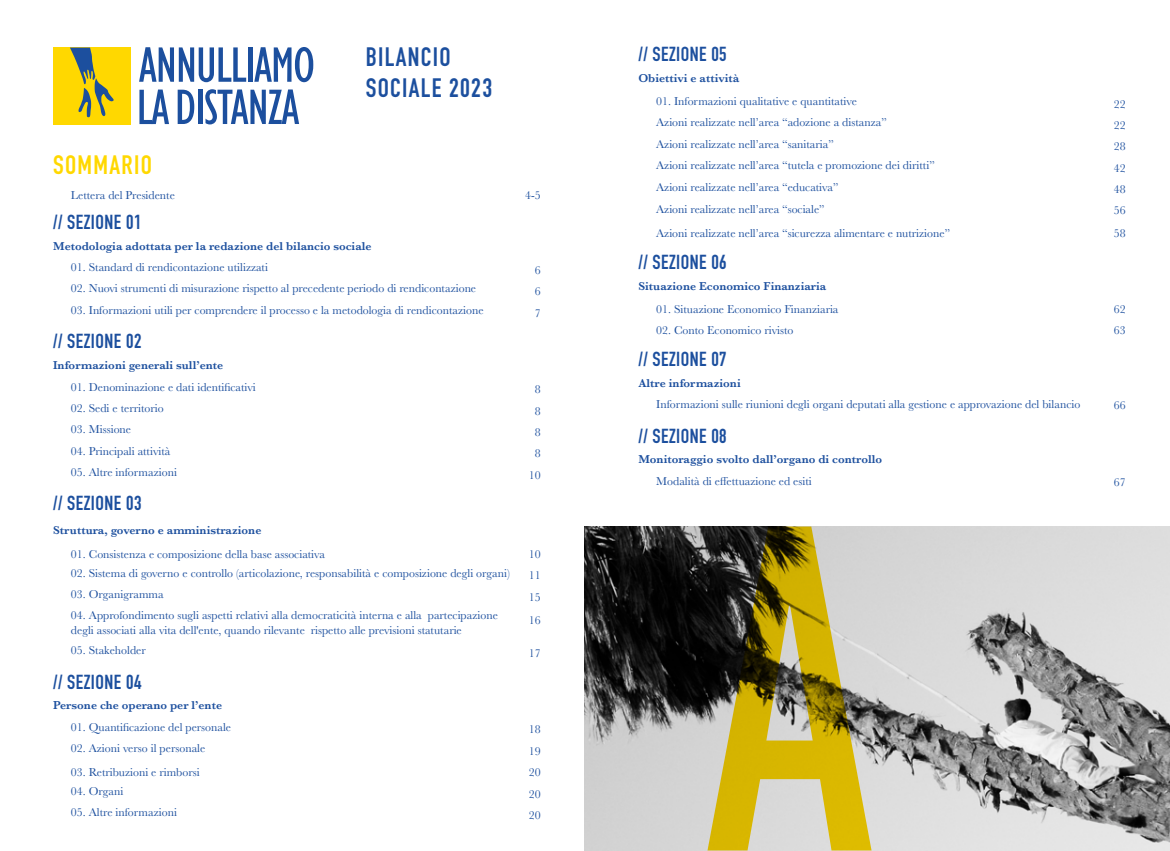
<style>
.page{position:relative;width:1170px;height:851px;background:#fff}
.page>*{position:absolute;margin:0;border:0;box-sizing:border-box;transform-origin:0 0}
.t1{font:26.25px/31.5px "DIN Engschrift Std";letter-spacing:.05em;color:#1c4f9e}
.t2{font:26.25px "DIN Engschrift Std";letter-spacing:.05em;color:#ffd800}
.t3{font:20px "DIN Engschrift Std";letter-spacing:.025em;color:#1c4f9e}
.t4{font:11.88px/21.4px "Baskerville";color:#1c4f9e}
.t5{font:600 11.88px "Baskerville";color:#1c4f9e}
</style>
<div class="page">
<img style="left:585px;top:526px;width:584px;height:324px">
<svg style="left:707px;top:526px;width:164px;height:324px;background:#a59850"></svg>
<div style="left:53px;top:48px;width:77px;height:77px;background:#ffd800"></div>
<svg style="left:70px;top:48px;width:44px;height:69px"></svg>
<svg style="left:139px;top:47px;width:107px;height:35px"></svg>
<hr style="left:248px;top:47px;width:4px;height:35px;background:#1c4f9e">
<svg style="left:254px;top:47px;width:59px;height:35px"></svg>
<svg style="left:139px;top:89px;width:30px;height:35px"></svg>
<svg style="left:178px;top:90px;width:16px;height:34px"></svg>
<hr style="left:198px;top:90px;width:4px;height:34px;background:#1c4f9e">
<svg style="left:205px;top:89px;width:94px;height:35px"></svg>
<h1 class="t1" style="left:366px;top:41px;width:128px">BILANCIO<br>SOCIALE 2023</h1>
<h1 class="t2" style="left:53px;top:150px;width:100px">SOMMARIO</h1>
<p class="t4" style="left:71px;top:184px;width:105px">Lettera del Presidente</p>
<h2 class="t3" style="left:53px;top:210px;width:90px">// SEZIONE 01</h2>
<p class="t5" style="left:53px;top:237px;width:320px">Metodologia adottata per la redazione del bilancio sociale</p>
<p class="t4" style="left:71px;top:257px;width:198px">01. Standard di rendicontazione utilizzati</p>
<p class="t4" style="left:71px;top:278px;width:406px">02. Nuovi strumenti di misurazione rispetto al precedente periodo di rendicontazione</p>
<p class="t4" style="left:71px;top:299px;width:414px">03. Informazioni utili per comprendere il processo e la metodologia di rendicontazione</p>
<h2 class="t3" style="left:53px;top:330px;width:90px">// SEZIONE 02</h2>
<p class="t5" style="left:53px;top:357px;width:171px">Informazioni generali sull’ente</p>
<p class="t4" style="left:71px;top:376px;width:186px">01. Denominazione e dati identificativi</p>
<p class="t4" style="left:71px;top:397px;width:94px">02. Sedi e territorio</p>
<p class="t4" style="left:71px;top:419px;width:62px">03. Missione</p>
<p class="t4" style="left:71px;top:440px;width:101px">04. Principali attività</p>
<p class="t4" style="left:71px;top:461px;width:107px">05. Altre informazioni</p>
<h2 class="t3" style="left:53px;top:491px;width:90px">// SEZIONE 03</h2>
<p class="t5" style="left:53px;top:521px;width:210px">Struttura, governo e amministrazione</p>
<p class="t4" style="left:71px;top:543px;width:255px">01. Consistenza e composizione della base associativa</p>
<p class="t4" style="left:71px;top:562px;width:440px">02. Sistema di governo e controllo (articolazione, responsabilità e composizione degli organi)</p>
<p class="t4" style="left:71px;top:583px;width:94px">03. Organigramma</p>
<p class="t4" style="left:71px;top:608px;width:428px;line-height:15px">04. Approfondimento sugli aspetti relativi alla democraticità interna e alla partecipazione degli associati alla vita dell'ente, quando rilevante rispetto alle previsioni statutarie</p>
<p class="t4" style="left:71px;top:639px;width:76px">05. Stakeholder</p>
<h2 class="t3" style="left:53px;top:669px;width:90px">// SEZIONE 04</h2>
<p class="t5" style="left:53px;top:697px;width:170px">Persone che operano per l’ente</p>
<p class="t4" style="left:71px;top:716px;width:162px">01. Quantificazione del personale</p>
<p class="t4" style="left:71px;top:737px;width:136px">02. Azioni verso il personale</p>
<p class="t4" style="left:71px;top:761px;width:130px">03. Retribuzioni e rimborsi</p>
<p class="t4" style="left:71px;top:780px;width:54px">04. Organi</p>
<p class="t4" style="left:71px;top:801px;width:107px">05. Altre informazioni</p>
<p class="t4" style="left:525px;top:184px;width:17px">4-5</p>
<p class="t4" style="left:534px;top:259px;width:7px">6</p>
<p class="t4" style="left:534px;top:281px;width:7px">6</p>
<p class="t4" style="left:534px;top:302px;width:7px">7</p>
<p class="t4" style="left:534px;top:379px;width:7px">8</p>
<p class="t4" style="left:534px;top:400px;width:7px">8</p>
<p class="t4" style="left:534px;top:421px;width:7px">8</p>
<p class="t4" style="left:534px;top:443px;width:7px">8</p>
<p class="t4" style="left:528px;top:464px;width:13px">10</p>
<p class="t4" style="left:528px;top:543px;width:13px;text-align:justify">10<br>11<br>15</p>
<p class="t4" style="left:528px;top:610px;width:13px">16</p>
<p class="t4" style="left:528px;top:642px;width:13px">17</p>
<p class="t4" style="left:528px;top:719px;width:13px;text-align:justify">18<br>19<br>20<br>20<br>20</p>
<h2 class="t3" style="left:638px;top:42px;width:90px">// SEZIONE 05</h2>
<p class="t5" style="left:638px;top:70px;width:102px">Obiettivi e attività</p>
<p class="t4" style="left:656px;top:91px;width:202px">01. Informazioni qualitative e quantitative</p>
<p class="t4" style="left:656px;top:112px;width:232px">Azioni realizzate nell’area “adozione a distanza”</p>
<p class="t4" style="left:656px;top:133px;width:179px">Azioni realizzate nell’area “sanitaria”</p>
<p class="t4" style="left:656px;top:176px;width:184px">Azioni realizzate nell’area “educativa”</p>
<p class="t4" style="left:656px;top:155px;width:280px">Azioni realizzate nell’area “tutela e promozione dei diritti”</p>
<p class="t4" style="left:656px;top:197px;width:295px;line-height:24px">Azioni realizzate nell’area “sociale”<br>Azioni realizzate nell’area “sicurezza alimentare e nutrizione”</p>
<h2 class="t3" style="left:638px;top:250px;width:90px">// SEZIONE 06</h2>
<p class="t5" style="left:638px;top:277px;width:189px">Situazione Economico Finanziaria</p>
<p class="t4" style="left:656px;top:298px;width:184px">01. Situazione Economico Finanziaria</p>
<p class="t4" style="left:656px;top:319px;width:139px">02. Conto Economico rivisto</p>
<h2 class="t3" style="left:638px;top:347px;width:90px">// SEZIONE 07</h2>
<p class="t5" style="left:638px;top:374px;width:104px">Altre informazioni</p>
<p class="t4" style="left:656px;top:393px;width:425px">Informazioni sulle riunioni degli organi deputati alla gestione e approvazione del bilancio</p>
<h2 class="t3" style="left:638px;top:424px;width:90px">// SEZIONE 08</h2>
<p class="t5" style="left:638px;top:451px;width:245px">Monitoraggio svolto dall’organo di controllo</p>
<p class="t4" style="left:656px;top:470px;width:157px">Modalità di effettuazione ed esiti</p>
<p class="t4" style="left:1113px;top:93px;width:13px">22</p>
<p class="t4" style="left:1113px;top:115px;width:13px">22</p>
<p class="t4" style="left:1113px;top:136px;width:13px">28</p>
<p class="t4" style="left:1113px;top:157px;width:13px">42</p>
<p class="t4" style="left:1113px;top:179px;width:13px">48</p>
<p class="t4" style="left:1113px;top:199px;width:13px;line-height:22.6px">56<br>58</p>
<p class="t4" style="left:1113px;top:298px;width:13px">62</p>
<p class="t4" style="left:1113px;top:319px;width:13px">63</p>
<p class="t4" style="left:1113px;top:394px;width:13px">66</p>
<p class="t4" style="left:1113px;top:471px;width:13px">67</p>
</div>
